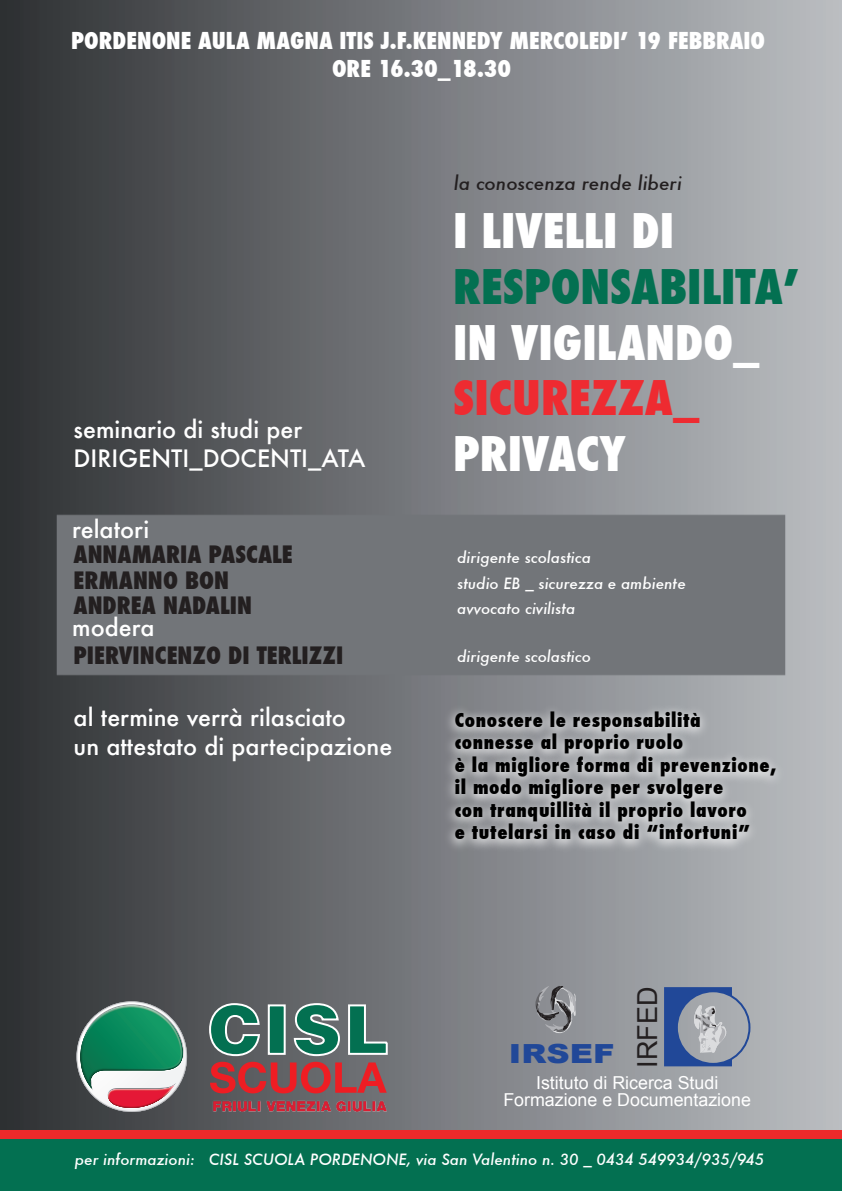
<style>
.page{position:relative;width:842px;height:1191px;background:#fff}
.page>*{position:absolute;margin:0;border:0;box-sizing:border-box;transform-origin:0 0}
.t1{font:800 condensed 46.6px "Futura";color:#fff}
.t2{font:800 condensed 46.6px "Futura";color:#037051}
.t3{font:800 condensed 46.6px "Futura";color:#ee2b31}
.t4{font:27.6px "Arial";color:#231f20}
.t5{font:900 26.3px "Arial";color:#214898;scale:1.22 1}
.t6{font:500 23.4px/28.1px "Futura";color:#fff}
.t7{font:800 condensed 23.4px/25.4px "Futura";color:#231f20}
.t8{font:800 condensed 22.8px/27.3px "Futura";color:#fff;text-align:center}
.t9{font:800 condensed 18.8px/22.5px "Futura";letter-spacing:.035em;color:#000}
.t10{font:italic 500 18.8px "Futura";color:#231f20}
.t11{font:17.8px/17.8px "Arial";color:#fff;text-align:center}
.t12{font:italic 500 15.2px/25.4px "Futura";color:#fff}
</style>
<div class="page">
<img style="left:0;top:0;width:842px;height:1130px">
<svg style="left:534px;top:984px;width:42px;height:54px;background:#85868b"></svg>
<svg style="left:664px;top:987px;width:68px;height:79px;background:#7687a9"></svg>
<img style="left:418px;top:679px;width:81px;height:27px">
<img style="left:428px;top:683px;width:11px;height:23px">
<img style="left:439px;top:683px;width:11px;height:23px">
<img style="left:450px;top:683px;width:10px;height:23px">
<img style="left:460px;top:683px;width:9px;height:23px">
<img style="left:469px;top:683px;width:8px;height:23px">
<img style="left:477px;top:683px;width:11px;height:23px">
<img style="left:488px;top:683px;width:7px;height:23px">
<img style="left:495px;top:683px;width:18px;height:23px">
<img style="left:513px;top:678px;width:76px;height:28px">
<img style="left:519px;top:683px;width:17px;height:17px">
<img style="left:536px;top:683px;width:8px;height:17px">
<img style="left:544px;top:683px;width:10px;height:17px">
<img style="left:554px;top:683px;width:10px;height:17px">
<img style="left:564px;top:683px;width:11px;height:17px">
<img style="left:575px;top:683px;width:11px;height:17px">
<img style="left:586px;top:683px;width:11px;height:18px">
<img style="left:597px;top:683px;width:9px;height:18px">
<img style="left:606px;top:683px;width:11px;height:18px">
<img style="left:617px;top:678px;width:11px;height:23px">
<img style="left:640px;top:678px;width:77px;height:22px">
<div style="left:653px;top:679px;width:82px;height:44px;background:#a5a8ac"></div>
<img style="left:417px;top:706px;width:8px;height:18px">
<img style="left:425px;top:706px;width:11px;height:18px">
<img style="left:436px;top:706px;width:11px;height:17px">
<img style="left:447px;top:706px;width:11px;height:17px">
<img style="left:458px;top:706px;width:10px;height:17px">
<img style="left:468px;top:706px;width:9px;height:17px">
<img style="left:477px;top:706px;width:9px;height:17px">
<img style="left:486px;top:706px;width:17px;height:17px">
<img style="left:503px;top:706px;width:12px;height:17px">
<img style="left:515px;top:700px;width:77px;height:23px">
<img style="left:527px;top:706px;width:11px;height:17px">
<img style="left:538px;top:706px;width:8px;height:17px">
<img style="left:546px;top:706px;width:11px;height:17px">
<img style="left:557px;top:706px;width:19px;height:17px">
<img style="left:576px;top:701px;width:54px;height:22px">
<img style="left:582px;top:706px;width:18px;height:17px">
<img style="left:600px;top:706px;width:8px;height:17px">
<img style="left:608px;top:706px;width:11px;height:17px">
<img style="left:619px;top:706px;width:11px;height:17px">
<img style="left:630px;top:700px;width:76px;height:23px">
<img style="left:635px;top:706px;width:83px;height:22px">
<img style="left:417px;top:724px;width:18px;height:22px">
<img style="left:435px;top:723px;width:39px;height:22px">
<img style="left:441px;top:729px;width:17px;height:16px">
<img style="left:458px;top:729px;width:16px;height:16px">
<img style="left:474px;top:723px;width:18px;height:22px">
<img style="left:480px;top:728px;width:12px;height:17px">
<img style="left:498px;top:723px;width:41px;height:22px">
<img style="left:504px;top:729px;width:11px;height:16px">
<img style="left:515px;top:728px;width:24px;height:17px">
<img style="left:539px;top:723px;width:60px;height:22px">
<img style="left:547px;top:729px;width:11px;height:16px">
<img style="left:558px;top:728px;width:41px;height:17px">
<img style="left:582px;top:729px;width:17px;height:16px">
<img style="left:599px;top:723px;width:12px;height:28px">
<img style="left:611px;top:723px;width:77px;height:28px">
<img style="left:623px;top:729px;width:11px;height:22px">
<img style="left:642px;top:729px;width:32px;height:16px">
<img style="left:674px;top:729px;width:10px;height:16px">
<img style="left:684px;top:729px;width:10px;height:16px">
<img style="left:694px;top:723px;width:78px;height:22px">
<img style="left:700px;top:729px;width:22px;height:22px">
<img style="left:722px;top:729px;width:82px;height:22px">
<img style="left:732px;top:735px;width:79px;height:80px">
<img style="left:417px;top:746px;width:7px;height:28px">
<img style="left:424px;top:745px;width:39px;height:29px">
<img style="left:436px;top:751px;width:16px;height:23px">
<img style="left:452px;top:751px;width:11px;height:23px">
<img style="left:463px;top:745px;width:62px;height:26px">
<img style="left:474px;top:751px;width:18px;height:20px">
<img style="left:492px;top:751px;width:15px;height:20px">
<img style="left:507px;top:746px;width:18px;height:25px">
<img style="left:514px;top:751px;width:11px;height:17px">
<img style="left:525px;top:745px;width:77px;height:23px">
<img style="left:531px;top:746px;width:77px;height:22px">
<img style="left:548px;top:751px;width:25px;height:17px">
<img style="left:573px;top:751px;width:11px;height:17px">
<img style="left:596px;top:751px;width:162px;height:22px">
<img style="left:609px;top:751px;width:31px;height:17px">
<img style="left:640px;top:745px;width:76px;height:23px">
<img style="left:646px;top:751px;width:11px;height:17px">
<img style="left:657px;top:751px;width:82px;height:22px">
<img style="left:417px;top:774px;width:8px;height:22px">
<img style="left:425px;top:774px;width:11px;height:22px">
<img style="left:436px;top:774px;width:17px;height:19px">
<img style="left:453px;top:771px;width:60px;height:22px">
<img style="left:460px;top:773px;width:53px;height:20px">
<img style="left:468px;top:774px;width:12px;height:19px">
<img style="left:480px;top:774px;width:10px;height:16px">
<img style="left:490px;top:774px;width:12px;height:16px">
<img style="left:502px;top:774px;width:11px;height:16px">
<img style="left:531px;top:768px;width:31px;height:22px">
<img style="left:544px;top:769px;width:18px;height:22px">
<img style="left:562px;top:768px;width:6px;height:23px">
<img style="left:568px;top:768px;width:61px;height:23px">
<img style="left:580px;top:774px;width:11px;height:17px">
<img style="left:599px;top:774px;width:11px;height:16px">
<img style="left:610px;top:774px;width:12px;height:16px">
<img style="left:629px;top:768px;width:24px;height:22px">
<img style="left:635px;top:774px;width:18px;height:16px">
<img style="left:653px;top:768px;width:77px;height:22px">
<img style="left:659px;top:774px;width:21px;height:16px">
<img style="left:680px;top:774px;width:11px;height:16px">
<img style="left:691px;top:773px;width:80px;height:17px">
<img style="left:699px;top:774px;width:83px;height:18px">
<img style="left:417px;top:796px;width:17px;height:83px">
<img style="left:434px;top:793px;width:19px;height:86px">
<img style="left:442px;top:796px;width:11px;height:83px">
<img style="left:453px;top:793px;width:18px;height:86px">
<img style="left:460px;top:796px;width:11px;height:83px">
<img style="left:471px;top:790px;width:77px;height:89px">
<img style="left:477px;top:796px;width:11px;height:83px">
<img style="left:488px;top:796px;width:8px;height:83px">
<img style="left:496px;top:796px;width:9px;height:83px">
<img style="left:505px;top:791px;width:13px;height:88px">
<img style="left:518px;top:791px;width:68px;height:88px">
<img style="left:548px;top:796px;width:38px;height:83px">
<img style="left:586px;top:790px;width:52px;height:89px">
<img style="left:597px;top:791px;width:25px;height:88px">
<img style="left:609px;top:792px;width:13px;height:80px">
<img style="left:622px;top:791px;width:16px;height:88px">
<img style="left:628px;top:796px;width:10px;height:83px">
<img style="left:638px;top:790px;width:80px;height:89px">
<img style="left:646px;top:796px;width:11px;height:83px">
<img style="left:657px;top:796px;width:8px;height:83px">
<img style="left:665px;top:793px;width:30px;height:86px">
<img style="left:673px;top:796px;width:11px;height:83px">
<img style="left:684px;top:796px;width:11px;height:83px">
<img style="left:695px;top:791px;width:77px;height:88px">
<img style="left:701px;top:792px;width:83px;height:80px">
<div style="left:0;top:1139px;width:842px;height:52px;background:#037051"></div>
<div style="left:0;top:1130px;width:842px;height:9px;background:#ec2a2b"></div>
<svg style="left:208px;top:1002px;width:181px;height:90px;background:#6f6c67"></svg>
<svg style="left:77px;top:1001px;width:110px;height:111px"></svg>
<img style="left:199px;top:1092px;width:197px;height:29px">
<p class="t8" style="left:71px;top:27px;width:695px">PORDENONE AULA MAGNA ITIS J.F.KENNEDY MERCOLEDIʼ 19 FEBBRAIO<br>ORE 16.30_18.30</p>
<p class="t6" style="left:74px;top:415px;width:293px">seminario di studi per<br>DIRIGENTI_DOCENTI_ATA</p>
<p class="t6" style="left:72px;top:515px;width:78px">relatori</p>
<p class="t7" style="left:74px;top:542px;width:221px">ANNAMARIA PASCALE<br>ERMANNO BON<br>ANDREA NADALIN</p>
<p class="t7" style="left:74px;top:643px;width:271px">PIERVINCENZO DI TERLIZZI</p>
<p class="t6" style="left:72px;top:613px;width:84px">modera</p>
<p class="t6" style="left:74px;top:703px;width:320px">al termine verrà rilasciato<br>un attestato di partecipazione</p>
<p class="t10" style="left:454px;top:170px;width:229px">la conoscenza rende liberi</p>
<h1 class="t1" style="left:453px;top:199px;width:223px">I LIVELLI DI</h1>
<h1 class="t2" style="left:453px;top:255px;width:348px">RESPONSABILITAʼ</h1>
<h1 class="t1" style="left:453px;top:310px;width:308px">IN VIGILANDO_</h1>
<h1 class="t3" style="left:453px;top:366px;width:248px">SICUREZZA_</h1>
<h1 class="t1" style="left:453px;top:422px;width:174px">PRIVACY</h1>
<p class="t12" style="left:457px;top:545px;width:230px">dirigente scolastica<br>studio EB _ sicurezza e ambiente avvocato civilista</p>
<p class="t12" style="left:457px;top:644px;width:135px">dirigente scolastico</p>
<p class="t9" style="left:455px;top:708px;width:323px">Conoscere le responsabilità connesse al proprio ruolo<br>è la migliore forma di prevenzione, il modo migliore per svolgere<br>con tranquillità il proprio lavoro<br>e tutelarsi in caso di “infortuni”</p>
<h2 class="t4" style="left:629px;top:1067px;width:83px;rotate:-90deg">IRFED</h2>
<p class="t11" style="left:503px;top:1073px;width:249px">Istituto di Ricerca Studi<br>Formazione e Documentazione</p>
<h3 class="t5" style="left:509px;top:1034px;width:88px">IRSEF</h3>
<p class="t12" style="left:75px;top:1146px;width:691px">per informazioni: CISL SCUOLA PORDENONE, via San Valentino n. 30 _ 0434 549934/935/945</p>
</div>
